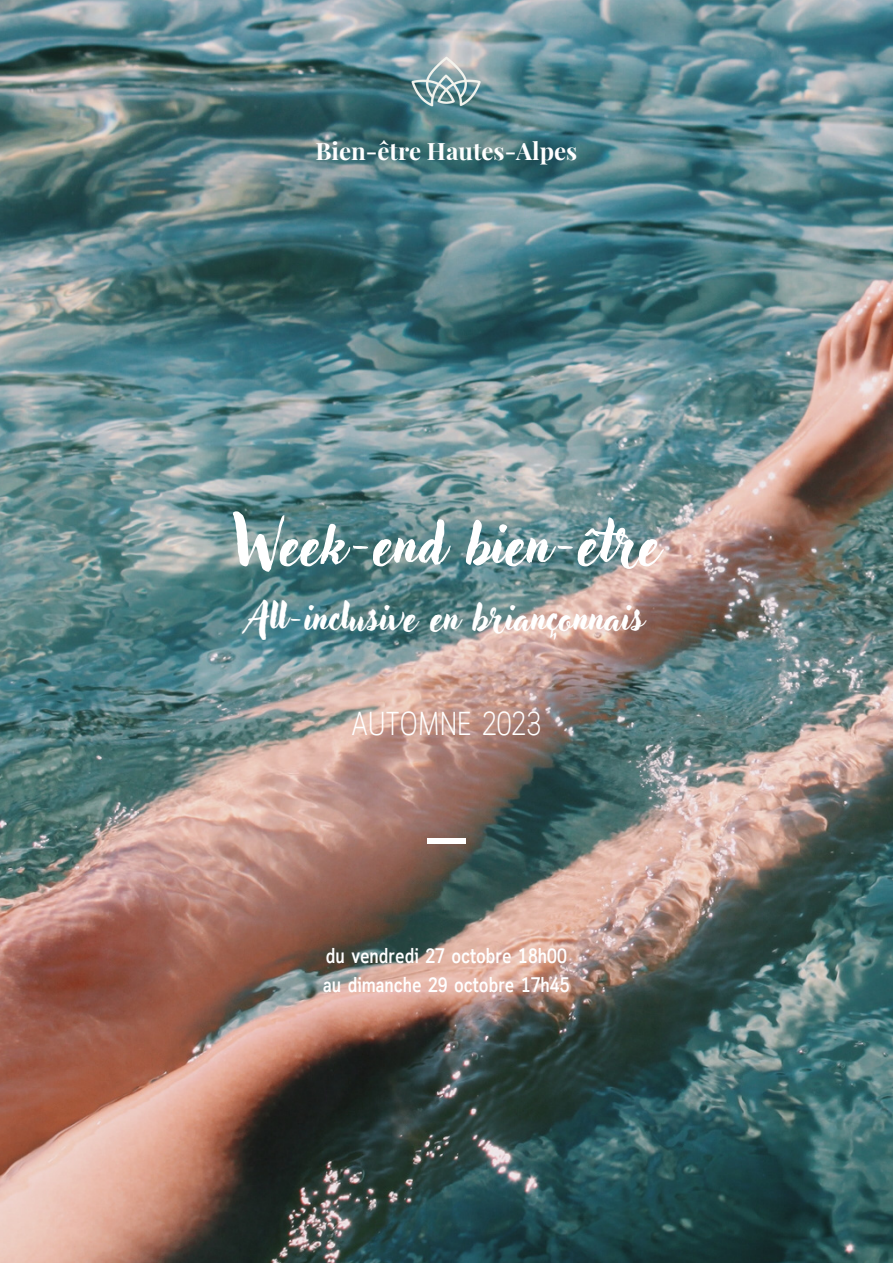
<style>
.page{position:relative;width:893px;height:1264px;background:#fff}
.page>*{position:absolute;margin:0;border:0;box-sizing:border-box;transform-origin:0 0}
.t1{font:58.5px "Adlery Pro";color:#fff}
.t2{font:37.5px "Adlery Pro";color:#fff}
.t3{font:300 33px "Cloud Cond";color:#fff}
.t4{font:700 24px "Playfair Display";color:#fff}
.t5{font:600 21px "Cloud Cond";color:#fff}
</style>
<div class="page">
<img style="left:0;top:0;width:892px;height:1262px">
<div style="left:427px;top:838px;width:38px;height:6px;background:#fff"></div>
<img style="left:402px;top:42px;width:88px;height:81px">
<p class="t4" style="left:315px;top:134px;width:263px">Bien-être Hautes-Alpes</p>
<p class="t1" style="left:233px;top:516px;width:428px">Week-end bien-être</p>
<p class="t2" style="left:249px;top:600px;width:396px">All-inclusive en briançonnais</p>
<p class="t3" style="left:351px;top:710px;width:191px">AUTOMNE 2023</p>
<p class="t5" style="left:326px;top:947px;width:242px">du vendredi 27 octobre 18h00</p>
<p class="t5" style="left:323px;top:977px;width:248px">au dimanche 29 octobre 17h45</p>
</div>
